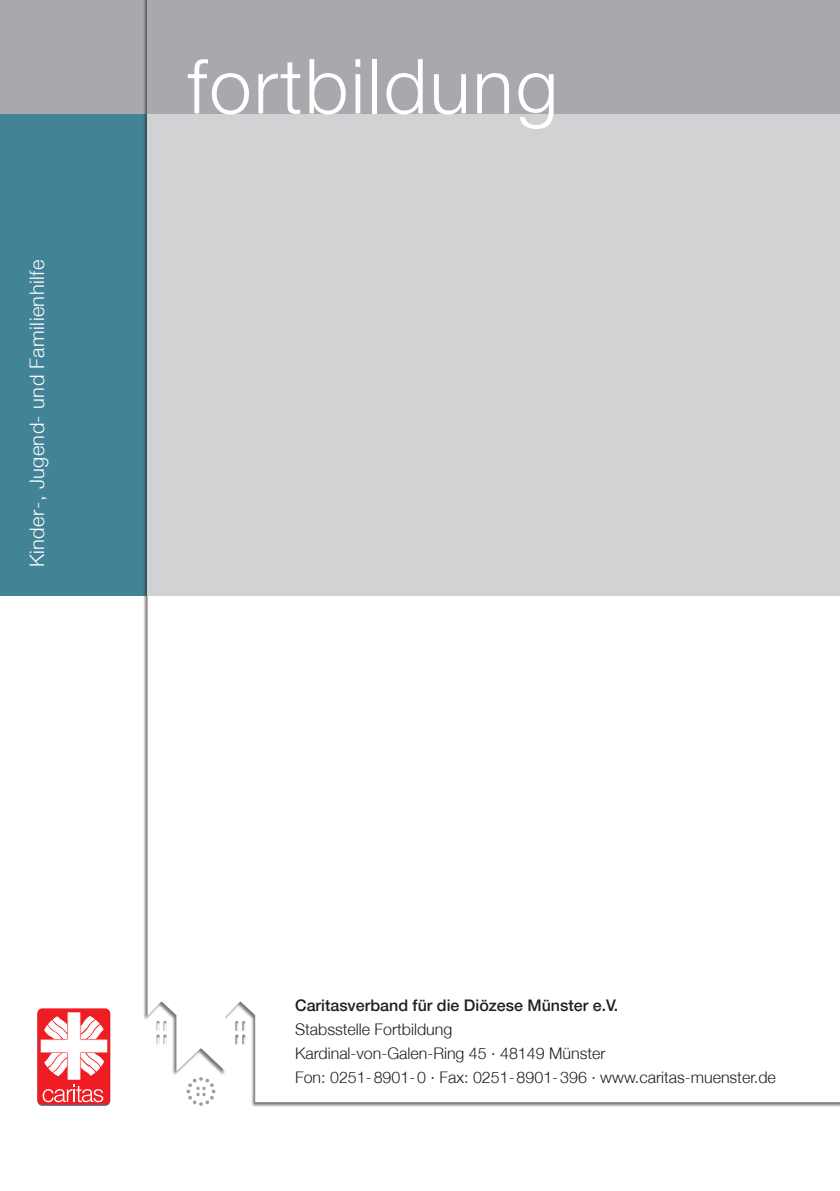
<style>
.page{position:relative;width:840px;height:1191px;background:#fff}
.page>*{position:absolute;margin:0;border:0;box-sizing:border-box;transform-origin:0 0}
.t1{font:300 76px "Helvetica Neue";letter-spacing:.03em;color:#fff}
.t2{font:300 20px "Helvetica Neue";letter-spacing:.02em;color:#fff}
.t3{font:300 16px "Helvetica Neue";color:#231f20}
.t4{font:500 16px "Helvetica Neue";color:#231f20}
</style>
<div class="page">
<div style="left:0;top:113px;width:147px;height:482px;background:#428397"></div>
<div style="left:0;top:0;width:147px;height:113px;background:#a8a9ad"></div>
<svg style="left:37px;top:1009px;width:73px;height:97px"></svg>
<div style="left:155px;top:1020px;width:94px;height:27px;background:#231f20;opacity:.6"></div>
<svg style="left:186px;top:1077px;width:29px;height:29px"></svg>
<div style="left:147px;top:0;width:692px;height:595px;background:#d1d2d4"></div>
<div style="left:147px;top:0;width:692px;height:113px;background:#a8a9ad"></div>
<div style="left:37px;top:1008px;width:73px;height:96px;background:#ee1d23;border-radius:5px"></div>
<svg style="left:41px;top:1012px;width:66px;height:91px"></svg>
<p class="t2" style="left:25px;top:567px;width:308px;rotate:-90deg">Kinder-, Jugend- und Familienhilfe</p>
<p class="t1" style="left:187px;top:40px;width:372px">fortbildung</p>
<p class="t4" style="left:295px;top:996px;width:324px">Caritasverband für die Diözese Münster e.V.</p>
<p class="t3" style="left:295px;top:1019px;width:159px">Stabsstelle Fortbildung</p>
<p class="t3" style="left:295px;top:1043px;width:312px">Kardinal-von-Galen-Ring 45 · 48149 Münster</p>
<p class="t3" style="left:295px;top:1067px;width:482px">Fon: 0251-8901-0 · Fax: 0251-8901-396 · www.caritas-muenster.de</p>
</div>
